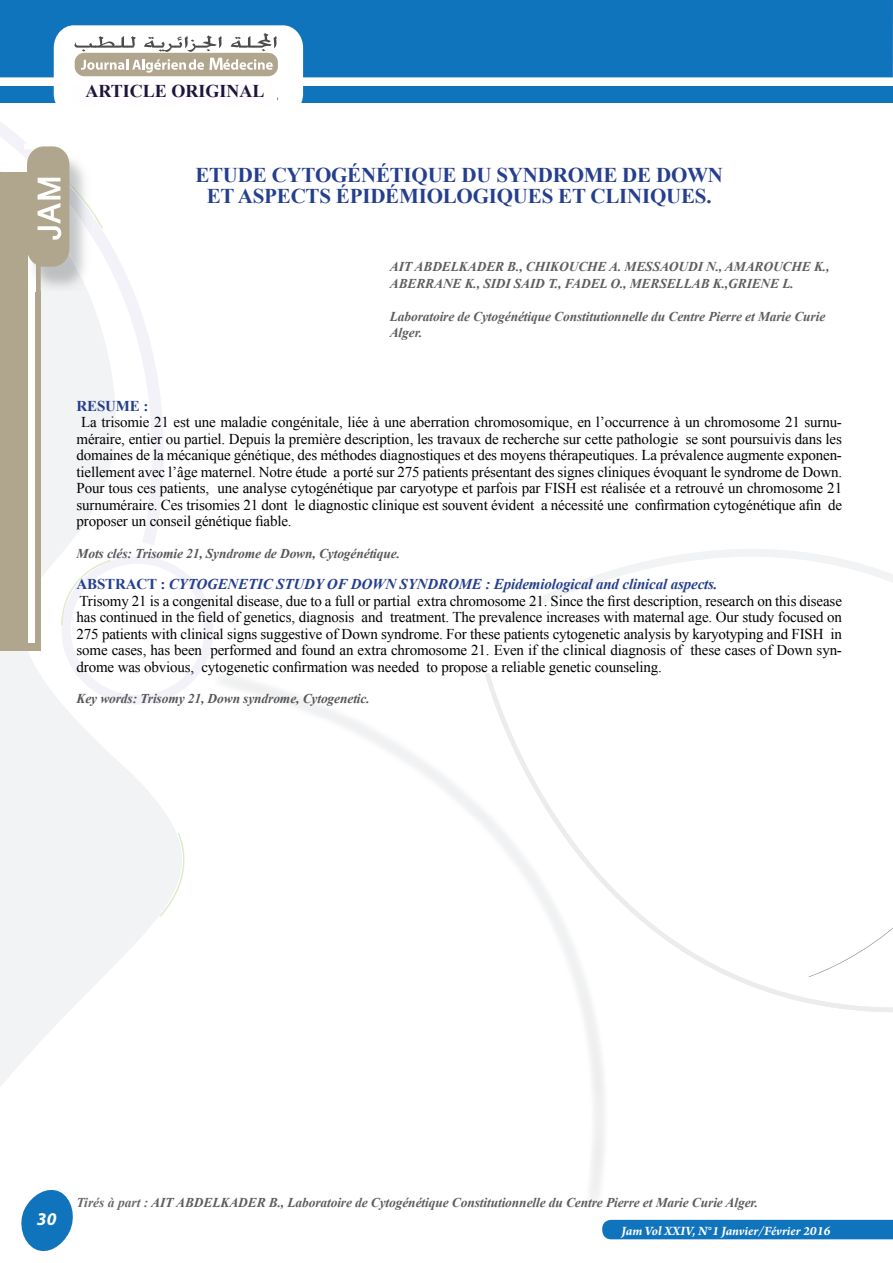
<style>
.page{position:relative;width:893px;height:1263px;background:#fff}
.page>*{position:absolute;margin:0;border:0;box-sizing:border-box;transform-origin:0 0}
.t1{font:700 21px "Times New Roman";letter-spacing:-.01em;color:#253f8e}
.t2{font:700 18px "Times New Roman";color:#1e153c}
.t3{font:italic 700 18px "Myriad Pro";color:#fff}
.t4{font:15px/16.5px "Times New Roman";letter-spacing:-.01em;color:#000;text-align:justify}
.t5{font:700 15px "Times New Roman";letter-spacing:-.01em;color:#253f8e}
.t6{font:italic 700 13.5px/16.5px "Times New Roman";letter-spacing:-.01em;color:#5e5d60}
.t7{font:italic 700 13.5px "Times New Roman";letter-spacing:-.01em;color:#57585a}
.t8{font:italic 700 13.5px "Arno Pro";color:#fff}
.s1{font-weight:700;color:#253f8e}
.s2{font-weight:700;font-style:italic;color:#253f8e}
.s3{color:#69696c}
</style>
<div class="page">
<div style="left:0;top:0;width:893px;height:77px;background:#1074bc"></div>
<svg style="left:21px;top:1189px;width:52px;height:63px"></svg>
<svg style="left:0;top:545px;width:185px;height:542px;fill:#f2f3f4"></svg>
<svg style="left:0;top:122px;width:164px;height:423px"></svg>
<svg style="left:93px;top:212px;width:10px;height:17px"></svg>
<svg style="left:61px;top:556px;width:152px;height:148px"></svg>
<svg style="left:159px;top:833px;width:25px;height:84px"></svg>
<div style="left:0;top:172px;width:41px;height:478px;background:#b0a58d"></div>
<div style="left:29px;top:177px;width:6px;height:466px;background:#fff"></div>
<img style="left:28px;top:239px;width:65px;height:52px">
<img style="left:41px;top:239px;width:47px;height:52px">
<img style="left:24px;top:149px;width:69px;height:90px">
<img style="left:69px;top:172px;width:24px;height:43px">
<img style="left:29px;top:259px;width:6px;height:32px">
<div style="left:27px;top:146px;width:42px;height:121px;background:#b0a58d;border-radius:17px"></div>
<svg style="left:38px;top:178px;width:23px;height:62px"></svg>
<div style="left:288px;top:86px;width:605px;height:17px;background:#1074bc"></div>
<div style="left:0;top:86px;width:60px;height:17px;background:#1074bc"></div>
<svg style="left:54px;top:25px;width:249px;height:78px"></svg>
<div style="left:72px;top:85px;width:205px;height:20px;background:#fffdfd"></div>
<div style="left:602px;top:1220px;width:291px;height:20px;background:#1074bc"></div>
<svg style="left:485px;top:673px;width:408px;height:339px"></svg>
<svg style="left:501px;top:549px;width:392px;height:229px"></svg>
<p class="t2" style="left:86px;top:78px;width:180px">ARTICLE ORIGINAL</p>
<h1 class="t1" style="left:195px;top:160px;width:123px">ETUDE CYTOG</h1>
<h1 class="t1" style="left:347px;top:160px;width:374px">ÉNÉTIQUE DU SYNDROME DE DOWN</h1>
<h1 class="t1" style="left:207px;top:181px;width:85px">ET ASPECT</h1>
<h1 class="t1" style="left:319px;top:181px;width:114px">S ÉPIDÉMIOLOGI</h1>
<h1 class="t1" style="left:497px;top:181px;width:107px">QUES ET CLINI</h1>
<h1 class="t1" style="left:650px;top:181px;width:63px">QUES.</h1>
<p class="t6" style="left:390px;top:258px;width:441px">Ait Abdelka der B., Chikouche A. Messa oudi N., Ama rouche K.,<br>Aberrane K., Sidi Sa id T., Fa del O., Mersella b K.,Griene L.</p>
<p class="t6" style="left:390px;top:307px;width:437px">Laboratoire de Cytogénétique Constitutionnelle du Centre Pierre et Marie Curie<br>Alger.</p>
<p class="t5" style="left:77px;top:395px;width:33px">RESUM</p>
<p class="t5" style="left:130px;top:395px;width:20px">E :</p>
<p class="t4" style="left:77px;top:413px;width:767px;text-indent:5px">La trisomie 21 est une maladie congénitale, liée à une aberration chromosomique, en l’occurrence à un chromosome 21 surnu&shy;méraire, entier ou partiel. Depuis la première description, les travaux de recherche sur cette pathologie se sont poursuivis dans les domaines de la mécanique génétique, des méthodes diagnostiques et des moyens thérapeutiques. La prévalence augmente exponen&shy;tiellement avec l’âge maternel. Notre étude a porté sur 275 patients présentant des signes cliniques évoquant le syndrome de Down.<br>Pour tous ces patients, une analyse cytogénétique par caryotype et parfois par FISH est réalisée et a retrouvé un chromosome 21 surnuméraire. Ces trisomies 21 dont le diagnostic clinique est souvent évident a nécessité une confirmation cytogénétique afin de proposer un conseil génétique fiable.</p>
<p class="t7" style="left:77px;top:544px;width:325px">Mots clés: Trisomie 21, Syndrome de Down, Cytogénétique.</p>
<p class="t5" style="left:77px;top:574px;width:40px">ABSTRACT</p>
<p class="t4" style="left:77px;top:575px;width:767px;text-align:left;text-indent:84px"><span class="s1">:</span> <span class="s2">Cytogenetic study of Down syndrome : Epidemiological and clinical aspects.<br></span>Trisomy 21 is a congenital disease, due to a full or partial extra chromosome 21. Since the first description, research on this disease has continued in the field of genetics, diagnosis and treatment. The prevalence increases with maternal age. Our study focused on 275 patients with clinical signs suggestive of Down syndrome. For these patients cytogenetic analysis by karyotyping and FISH in some cases, has been performed and found an extra chromosome 21. Even if the clinical diagnosis of these cases of Down syn&shy;drome was obvious, cytogenetic confirmation was needed to propose a reliable genetic counseling.</p>
<p class="t7" style="left:77px;top:689px;width:295px">Key words: Trisomy 21, Down syndrome, Cytogenetic.</p>
<p class="t3" style="left:37px;top:1207px;width:21px">30</p>
<p class="t6" style="left:77px;top:1194px;width:683px"><span class="s3">Tirés à part :</span> Ait Abdelkader B., Laboratoire de Cytogénétique Constitutionnelle du Centre Pierre et Marie Curie Alger.</p>
<p class="t8" style="left:621px;top:1222px;width:210px">Jam Vol XXIV, N°1 Janvier/Février 2016</p>
</div>
